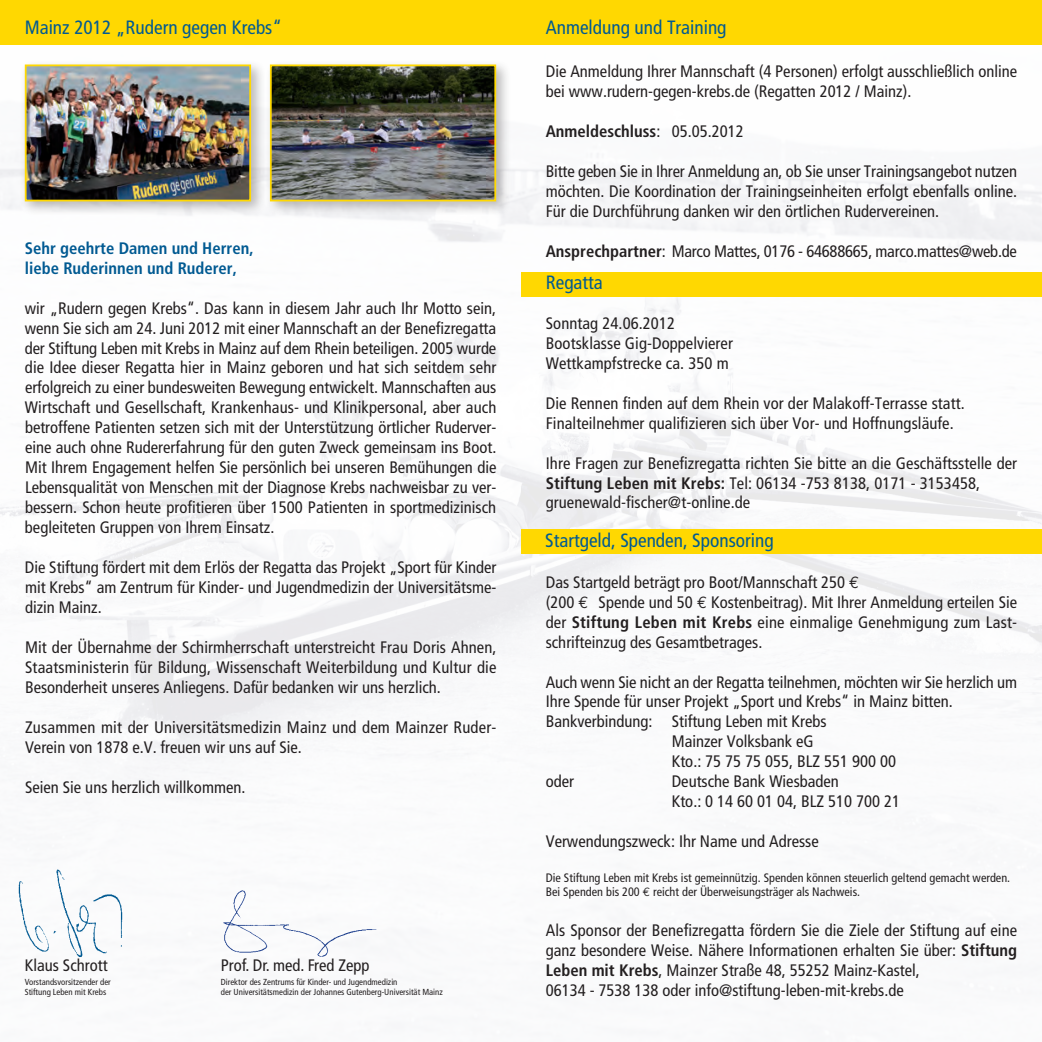
<style>
.page{position:relative;width:1042px;height:1042px;background:#fff}
.page>*{position:absolute;margin:0;border:0;box-sizing:border-box;transform-origin:0 0}
.t1{font:condensed 19.25px "Frutiger";color:#015a92}
.t2{font:condensed 16.62px/19.9px "Frutiger";color:#231f20}
.t3{font:700 condensed 16.62px/19.9px "Frutiger";color:#015a92}
.t4{font:700 condensed 16.62px "Frutiger";color:#231f20}
.t5{font:condensed 12.25px/14px "Frutiger";color:#231f20}
.t6{font:condensed 8.75px "Frutiger";color:#231f20}
.s1{font-weight:400}
.s2{font-weight:700}
.s3{font-family:"Euro Mono";font-stretch:normal}
</style>
<div class="page">
<img style="left:0;top:153px;width:1042px;height:646px">
<img style="left:18px;top:869px;width:105px;height:89px">
<img style="left:223px;top:890px;width:154px;height:67px">
<div style="left:0;top:0;width:1042px;height:45px;background:#ffd801"></div>
<div style="left:521px;top:272px;width:521px;height:24px;background:#ffd801"></div>
<div style="left:265px;top:59px;width:245px;height:157px;background:#231f20;opacity:.3"></div>
<img style="left:273px;top:67px;width:220px;height:131px">
<div style="left:270px;top:64px;width:226px;height:137px;border:2px solid #ffd801"></div>
<div style="left:20px;top:59px;width:245px;height:157px;background:#231f20;opacity:.3"></div>
<img style="left:28px;top:67px;width:220px;height:131px">
<div style="left:25px;top:64px;width:226px;height:137px;border:2px solid #ffd801"></div>
<div style="left:521px;top:529px;width:521px;height:25px;background:#ffd801"></div>
<p class="t1" style="left:25px;top:16px;width:259px">Mainz 2012 „Rudern gegen Krebs“</p>
<p class="t1" style="left:546px;top:16px;width:182px">Anmeldung und Training</p>
<p class="t2" style="left:546px;top:61px;width:473px">Die Anmeldung Ihrer Mannschaft (4 Personen) erfolgt ausschließlich online bei www.rudern-gegen-krebs.de (Regatten 2012 / Mainz).</p>
<p class="t4" style="left:546px;top:121px;width:199px">Anmeldeschluss<span class="s1">: 05.05.2012</span></p>
<p class="t2" style="left:546px;top:161px;width:473px;text-align:justify">Bitte geben Sie in Ihrer Anmeldung an, ob Sie unser Trainingsangebot nutzen möchten. Die Koordination der Trainingseinheiten erfolgt ebenfalls online.<br>Für die Durchführung danken wir den örtlichen Rudervereinen.</p>
<p class="t2" style="left:546px;top:241px;width:473px"><span class="s2">Ansprechpartner</span>: Marco Mattes, 0176 - 64688665, marco.mattes@web.de</p>
<p class="t3" style="left:25px;top:238px;width:230px">Sehr geehrte Damen und Herren, liebe Ruderinnen und Ruderer,</p>
<p class="t2" style="left:25px;top:298px;width:473px;text-align:justify">wir „Rudern gegen Krebs“. Das kann in diesem Jahr auch Ihr Motto sein, wenn Sie sich am 24. Juni 2012 mit einer Mannschaft an der Benefizregatta der Stiftung Leben mit Krebs in Mainz auf dem Rhein beteiligen. 2005 wurde die Idee dieser Regatta hier in Mainz geboren und hat sich seitdem sehr erfolgreich zu einer bundesweiten Bewegung entwickelt. Mannschaften aus Wirtschaft und Gesellschaft, Krankenhaus- und Klinikpersonal, aber auch betroffene Patienten setzen sich mit der Unterstützung örtlicher Ruderver&shy;eine auch ohne Rudererfahrung für den guten Zweck gemeinsam ins Boot.<br>Mit Ihrem Engagement helfen Sie persönlich bei unseren Bemühungen die Lebensqualität von Menschen mit der Diagnose Krebs nachweisbar zu ver&shy;bessern. Schon heute profitieren über 1500 Patienten in sportmedizinisch begleiteten Gruppen von Ihrem Einsatz.</p>
<p class="t2" style="left:25px;top:557px;width:473px;text-align:justify">Die Stiftung fördert mit dem Erlös der Regatta das Projekt „Sport für Kinder mit Krebs“ am Zentrum für Kinder- und Jugendmedizin der Universitätsme&shy;dizin Mainz.</p>
<p class="t2" style="left:25px;top:637px;width:473px;text-align:justify">Mit der Übernahme der Schirmherrschaft unterstreicht Frau Doris Ahnen, Staatsministerin für Bildung, Wissenschaft Weiterbildung und Kultur die Besonderheit unseres Anliegens. Dafür bedanken wir uns herzlich.</p>
<p class="t2" style="left:25px;top:717px;width:473px">Zusammen mit der Universitätsmedizin Mainz und dem Mainzer Ruder-<br>Verein von 1878 e.V. freuen wir uns auf Sie.</p>
<p class="t2" style="left:25px;top:777px;width:222px">Seien Sie uns herzlich willkommen.</p>
<p class="t1" style="left:546px;top:271px;width:59px">Regatta</p>
<p class="t2" style="left:546px;top:313px;width:189px">Sonntag 24.06.2012<br>Bootsklasse Gig-Doppelvierer<br>Wettkampfstrecke ca. 350 m</p>
<p class="t2" style="left:546px;top:393px;width:420px">Die Rennen finden auf dem Rhein vor der Malakoff-Terrasse statt.<br>Finalteilnehmer qualifizieren sich über Vor- und Hoffnungsläufe.</p>
<p class="t2" style="left:546px;top:453px;width:473px">Ihre Fragen zur Benefizregatta richten Sie bitte an die Geschäftsstelle der<br><span class="s2">Stiftung Leben mit Krebs:</span> Tel: 06134 -753 8138, 0171 - 3153458, gruenewald-fischer@t-online.de</p>
<p class="t1" style="left:545px;top:529px;width:230px">Startgeld, Spenden, Sponsoring</p>
<p class="t2" style="left:546px;top:572px;width:473px">Das Startgeld beträgt pro Boot/Mannschaft 250 <span class="s3">E<br></span>(200 <span class="s3">E</span> Spende und 50 <span class="s3">E</span> Kostenbeitrag). Mit Ihrer Anmeldung erteilen Sie der <span class="s2">Stiftung Leben mit Krebs</span> eine einmalige Genehmigung zum Last&shy;schrifteinzug des Gesamtbetrages.</p>
<p class="t2" style="left:546px;top:672px;width:473px">Auch wenn Sie nicht an der Regatta teilnehmen, möchten wir Sie herzlich um</p>
<p class="t2" style="left:546px;top:692px;width:409px">Ihre Spende für unser Projekt „Sport und Krebs“ in Mainz bitten.</p>
<p class="t2" style="left:546px;top:712px;width:282px">Bankverbindung: Stiftung Leben mit Krebs</p>
<p class="t2" style="left:672px;top:732px;width:143px">Mainzer Volksbank eG</p>
<p class="t2" style="left:672px;top:752px;width:226px">Kto.: 75 75 75 055, BLZ 551 900 00</p>
<p class="t2" style="left:546px;top:771px;width:30px">oder</p>
<p class="t2" style="left:672px;top:771px;width:230px">Deutsche Bank Wiesbaden<br>Kto.: 0 14 60 01 04, BLZ 510 700 21</p>
<p class="t2" style="left:546px;top:831px;width:274px">Verwendungszweck: Ihr Name und Adresse</p>
<p class="t5" style="left:546px;top:870px;width:466px">Die Stiftung Leben mit Krebs ist gemeinnützig. Spenden können steuerlich geltend gemacht werden.<br>Bei Spenden bis 200 <span class="s3">E</span> reicht der Überweisungsträger als Nachweis.</p>
<p class="t2" style="left:546px;top:920px;width:473px">Als Sponsor der Benefizregatta fördern Sie die Ziele der Stiftung auf eine ganz besondere Weise. Nähere Informationen erhalten Sie über: <span class="s2">Stiftung Leben mit Krebs</span>, Mainzer Straße 48, 55252 Mainz-Kastel,<br>06134 - 7538 138 oder info@stiftung-leben-mit-krebs.de</p>
<p class="t2" style="left:25px;top:955px;width:84px">Klaus Schrott</p>
<p class="t2" style="left:221px;top:955px;width:150px">Prof. Dr. med. Fred Zepp</p>
<p class="t6" style="left:25px;top:976px;width:88px">Vorstandsvorsitzender der</p>
<p class="t6" style="left:221px;top:976px;width:178px">Direktor des Zentrums für Kinder- und Jugendmedizin</p>
<p class="t6" style="left:25px;top:987px;width:83px">Stiftung Leben mit Krebs</p>
<p class="t6" style="left:221px;top:987px;width:223px">der Universitätsmedizin der Johannes Gutenberg-Universität Mainz</p>
</div>
